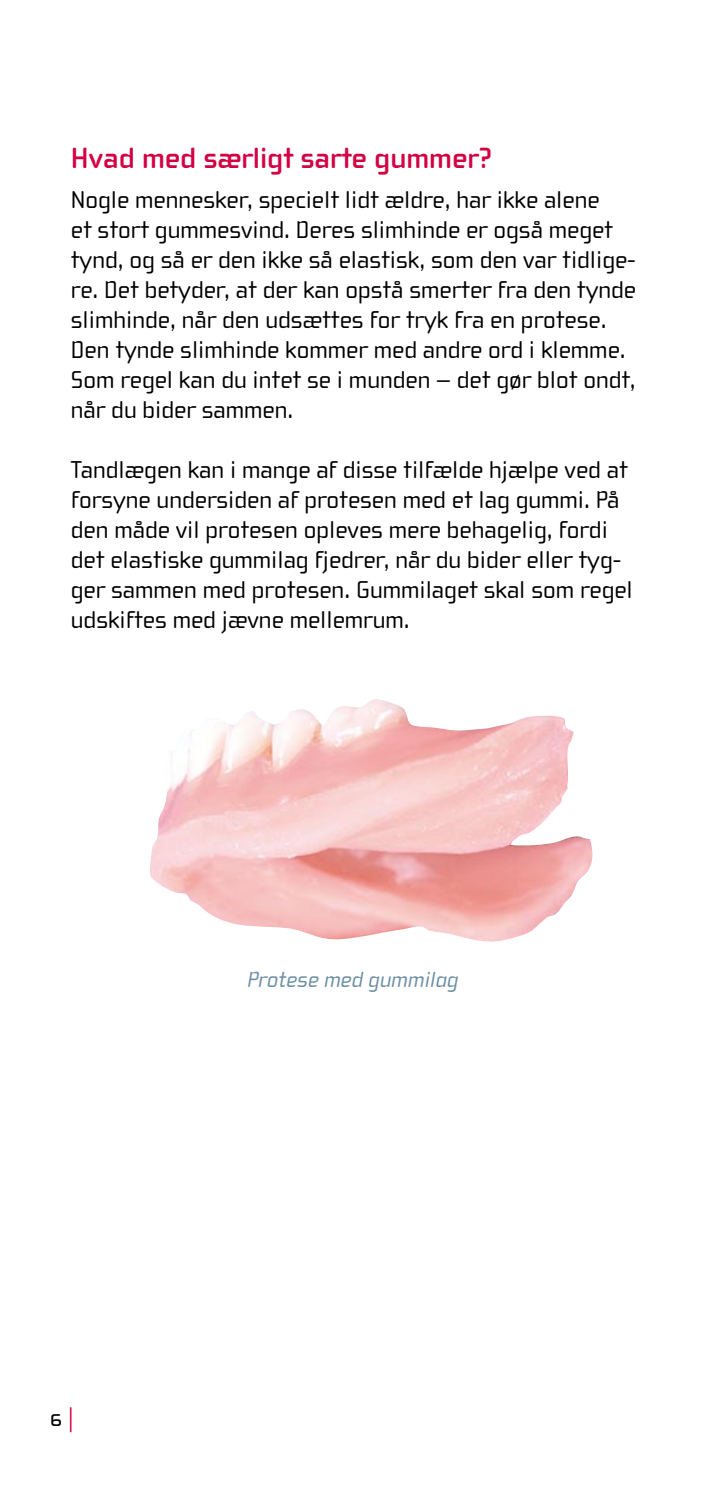
<style>
.page{position:relative;width:709px;height:1489px;background:#fff}
.page>*{position:absolute;margin:0;border:0;box-sizing:border-box;transform-origin:0 0}
.t1{font:700 30px "Cholla Wide OT";color:#d30043}
.t2{font:25px/30px "Cholla Wide OT";color:#000}
.t3{font:25px "Cholla Unicase OT";color:#d30043}
.t4{font:italic 22.5px "Cholla Wide OT";color:#6d90a6}
</style>
<div class="page">
<img style="left:150px;top:699px;width:443px;height:243px">
<p class="t1" style="left:71px;top:142px;width:422px">Hvad med særligt sarte gummer?</p>
<p class="t2" style="left:71px;top:185px;width:566px">Nogle mennesker, specielt lidt ældre, har ikke alene<br>et stort gummesvind. Deres slimhinde er også meget tynd, og så er den ikke så elastisk, som den var tidlige&shy;re. Det betyder, at der kan opstå smerter fra den tynde slimhinde, når den udsættes for tryk fra en protese.<br>Den tynde slimhinde kommer med andre ord i klemme.<br>Som regel kan du intet se i munden – det gør blot ondt, når du bider sammen.</p>
<p class="t2" style="left:71px;top:455px;width:563px">Tandlægen kan i mange af disse tilfælde hjælpe ved at forsyne undersiden af protesen med et lag gummi. På den måde vil protesen opleves mere behagelig, fordi det elastiske gummilag fjedrer, når du bider eller tyg&shy;ger sammen med protesen. Gummilaget skal som regel udskiftes med jævne mellemrum.</p>
<p class="t3" style="left:68px;top:1403px;width:7px">|</p>
<p class="t4" style="left:247px;top:967px;width:213px">Protese med gummilag</p>
</div>
